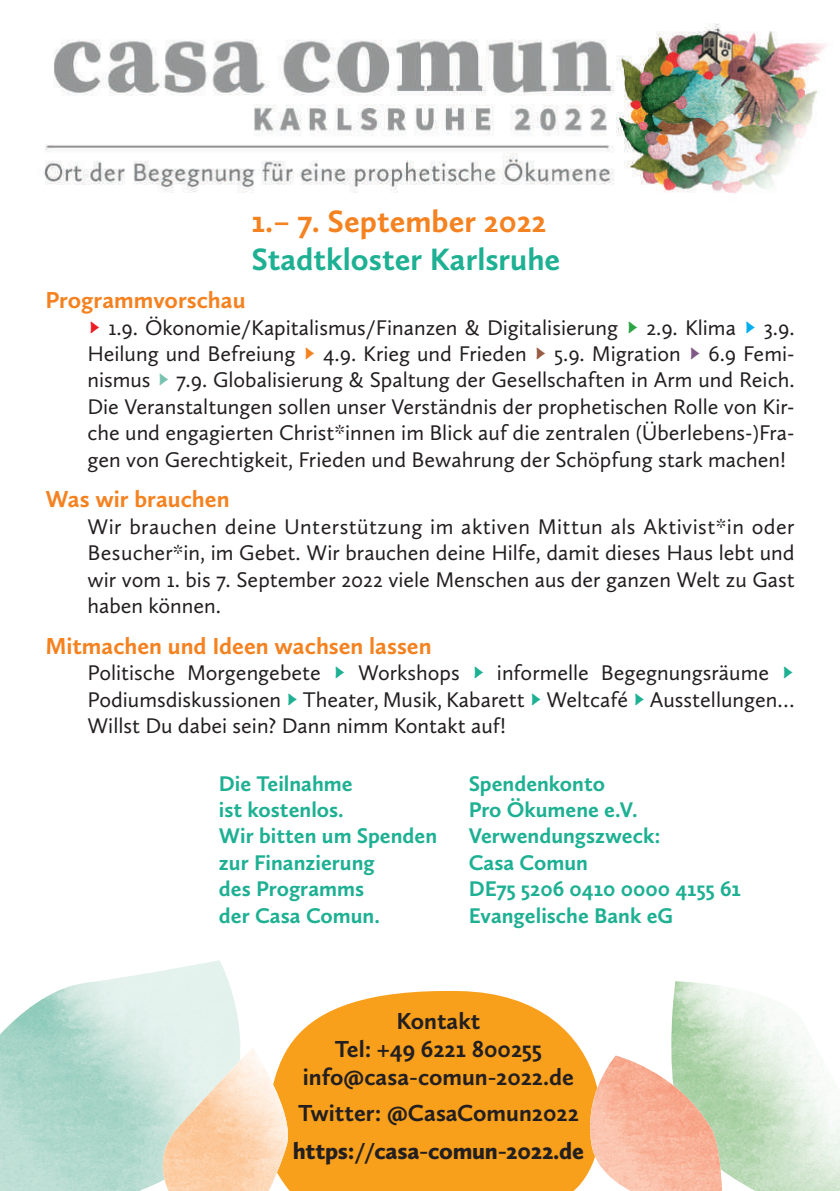
<style>
.page{position:relative;width:840px;height:1191px;background:#fff}
.page>*{position:absolute;margin:0;border:0;box-sizing:border-box;transform-origin:0 0}
.t1{font:700 32px "Calluna Sans";color:#1eb093}
.t2{font:700 32px "Calluna Sans";color:#f58220}
.t3{font:700 24px/28px "Calluna Sans";color:#231f20;text-align:center}
.t4{font:700 24px "Calluna Sans";color:#f58220}
.t5{font:900 24px "Calluna Sans";letter-spacing:-.01em;color:#231f20}
.t6{font:22px/26.4px "Calluna Sans";color:#231f20;text-align:justify}
.t7{font:700 22px/26.4px "Calluna Sans";color:#1eb093}
.s1{color:#ee1d23}
.s2{color:#2ba444}
.s3{color:#00aeef}
.s4{color:#f58220}
.s5{color:#985c42}
.s6{color:#805a85}
.s7{color:#77c3af}
.s8{color:#1eb093}
</style>
<div class="page">
<img style="left:43px;top:39px;width:572px;height:154px">
<img style="left:0;top:960px;width:240px;height:231px">
<svg style="left:288px;top:990px;width:300px;height:201px;background:#f8a72f"></svg>
<svg style="left:143px;top:1047px;width:153px;height:144px;background:#d2d0a7"></svg>
<img style="left:160px;top:1047px;width:130px;height:144px">
<svg style="left:588px;top:981px;width:251px;height:210px"></svg>
<img style="left:589px;top:1055px;width:132px;height:136px">
<img style="left:616px;top:23px;width:211px;height:171px">
<h1 class="t2" style="left:251px;top:201px;width:296px">1.– 7. September 2022</h1>
<h1 class="t1" style="left:251px;top:240px;width:310px">Stadtkloster Karlsruhe</h1>
<p class="t4" style="left:45px;top:285px;width:201px">Programmvorschau</p>
<p class="t6" style="left:87px;top:314px;width:708px"><span class="s1">►</span> 1.9. Ökonomie/Kapitalismus/Finanzen &amp; Digitalisierung <span class="s2">►</span> 2.9. Klima <span class="s3">►</span> 3.9.<br>Heilung und Befreiung <span class="s4">►</span> 4.9. Krieg und Frieden <span class="s5">►</span> 5.9. Migration <span class="s6">►</span> 6.9 Femi&shy;nismus <span class="s7">►</span> 7.9. Globalisierung &amp; Spaltung der Gesellschaften in Arm und Reich.<br>Die Veranstaltungen sollen unser Verständnis der prophetischen Rolle von Kir&shy;che und engagierten Christ*innen im Blick auf die zentralen (Überlebens-)Fra&shy;gen von Gerechtigkeit, Frieden und Bewahrung der Schöpfung stark machen!</p>
<p class="t4" style="left:45px;top:484px;width:185px">Was wir brauchen</p>
<p class="t6" style="left:87px;top:513px;width:708px">Wir brauchen deine Unterstützung im aktiven Mittun als Aktivist*in oder Besucher*in, im Gebet. Wir brauchen deine Hilfe, damit dieses Haus lebt und wir vom 1. bis 7. September 2022 viele Menschen aus der ganzen Welt zu Gast haben können.</p>
<p class="t4" style="left:45px;top:631px;width:387px">Mitmachen und Ideen wachsen lassen</p>
<p class="t6" style="left:87px;top:659px;width:708px">Politische Morgengebete <span class="s8">►</span> Workshops <span class="s8">►</span> informelle Begegnungsräume <span class="s8">► </span>Podiumsdiskussionen <span class="s8">►</span> Theater, Musik, Kabarett <span class="s8">►</span> Weltcafé <span class="s8">►</span> Ausstellungen… Willst Du dabei sein? Dann nimm Kontakt auf!</p>
<p class="t7" style="left:219px;top:769px;width:219px">Die Teilnahme<br>ist kostenlos.<br>Wir bitten um Spenden zur Finanzierung<br>des Programms<br>der Casa Comun.</p>
<p class="t7" style="left:468px;top:769px;width:273px">Spendenkonto<br>Pro Ökumene e.V.<br>Verwendungszweck:<br>Casa Comun<br>DE75 5206 0410 0000 4155 61<br>Evangelische Bank eG</p>
<p class="t3" style="left:303px;top:1006px;width:272px">Kontakt<br>Tel: +49 6221 800255 info@casa-comun-2022.de</p>
<p class="t3" style="left:298px;top:1098px;width:282px">Twitter: @CasaComun2022</p>
<p class="t5" style="left:292px;top:1136px;width:292px">https://casa-comun-2022.de</p>
</div>
